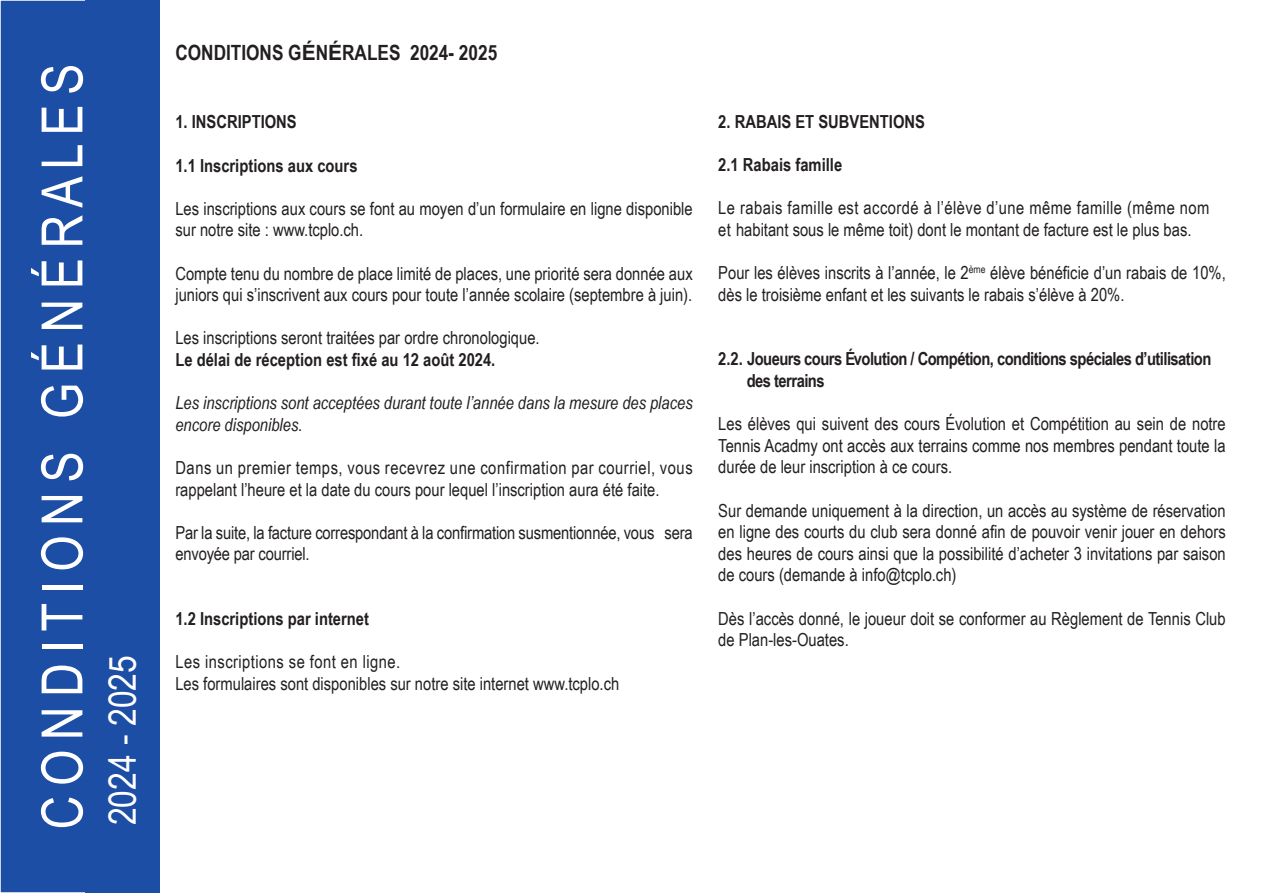
<style>
.page{position:relative;width:1263px;height:893px;background:#fff}
.page>*{position:absolute;margin:0;border:0;box-sizing:border-box;transform-origin:0 0}
.t1{font:57px "Arial Narrow";color:#fff}
.t2{font:37.5px "Arial Narrow";color:#fff;scale:1.04 1}
.t3{font:700 21px "Arial Narrow";color:#231f20}
.t4{font:18px/21.6px "Arial Narrow";color:#231f20}
.t5{font:700 18px "Arial Narrow";color:#231f20}
.t6{font:18px "Arial Narrow";letter-spacing:.025em;color:#231f20}
.t7{font:italic 18px/21.6px "Arial Narrow";color:#231f20}
.t8{font:700 18px "Arial Narrow";letter-spacing:-.03em;color:#231f20}
.t9{font:18px "Arial Narrow";letter-spacing:.03em;color:#231f20}
.s1{font-family:"Arial"}
</style>
<div class="page">
<div style="left:0;top:0;width:123px;height:893px;background:#1d4ea5"></div>
<div style="left:0;top:0;width:124px;height:893px;border:2px solid #fff"></div>
<div style="left:85px;top:0;width:74px;height:893px;background:#1d4ea5"></div>
<p class="t1" style="left:21px;top:829px;width:767px;rotate:-90deg">C O N D I T I O N S G É N É R A L E S</p>
<p class="t2" style="left:95px;top:825px;width:165px;rotate:-90deg">2024 - 2025</p>
<p class="t3" style="left:175px;top:37px;width:323px">CONDITIONS G<span class="s1">É</span>N<span class="s1">É</span>RALES 2024- 2025</p>
<p class="t5" style="left:175px;top:108px;width:123px">1. INSCRIPTIONS</p>
<p class="t5" style="left:175px;top:152px;width:184px">1.1 Inscriptions aux cours</p>
<p class="t4" style="left:175px;top:197px;width:519px">Les inscriptions aux cours se font au moyen d’un formulaire en ligne disponible sur notre site : www.tcplo.ch.</p>
<p class="t4" style="left:175px;top:262px;width:519px">Compte tenu du nombre de place limité de places, une priorité sera donnée aux juniors qui s’inscrivent aux cours pour toute l’année scolaire (septembre à juin).</p>
<p class="t4" style="left:175px;top:326px;width:366px">Les inscriptions seront traitées par ordre chronologique.</p>
<p class="t5" style="left:175px;top:346px;width:321px">Le délai de réception est fixé au 12 août 2024.</p>
<p class="t7" style="left:175px;top:392px;width:519px">Les inscriptions sont acceptées durant toute l’année dans la mesure des places encore disponibles.</p>
<p class="t9" style="left:175px;top:454px;width:519px">Dans un premier temps, vous recevrez une confirmation par courriel, vous</p>
<p class="t4" style="left:175px;top:478px;width:486px">rappelant l’heure et la date du cours pour lequel l’inscription aura été faite.</p>
<p class="t4" style="left:175px;top:521px;width:519px">Par la suite, la facture correspondant à la confirmation susmentionnée, vous sera envoyée par courriel.</p>
<p class="t5" style="left:175px;top:605px;width:195px">1.2 Inscriptions par internet</p>
<p class="t6" style="left:175px;top:649px;width:226px">Les inscriptions se font en ligne.</p>
<p class="t4" style="left:175px;top:672px;width:445px">Les formulaires sont disponibles sur notre site internet www.tcplo.ch</p>
<p class="t5" style="left:718px;top:108px;width:208px">2. RABAIS ET SUBVENTIONS</p>
<p class="t5" style="left:718px;top:151px;width:125px">2.1 Rabais famille</p>
<p class="t6" style="left:718px;top:195px;width:493px">Le rabais famille est accordé à l’élève d’une même famille (même nom</p>
<p class="t4" style="left:718px;top:218px;width:475px">et habitant sous le même toit) dont le montant de facture est le plus bas.</p>
<p class="t4" style="left:718px;top:261px;width:509px">Pour les élèves inscrits à l’année, le 2<sup>ème</sup> élève bénéficie d’un rabais de 10%, dès le troisième enfant et les suivants le rabais s’élève à 20%.</p>
<p class="t8" style="left:718px;top:345px;width:495px">2.2. Joueurs cours Évolution / Compétion, conditions spéciales d’utilisation</p>
<p class="t8" style="left:747px;top:367px;width:79px">des terrains</p>
<p class="t4" style="left:718px;top:412px;width:509px;text-align:justify">Les élèves qui suivent des cours Évolution et Compétition au sein de notre Tennis Acadmy ont accès aux terrains comme nos membres pendant toute la durée de leur inscription à ce cours.</p>
<p class="t4" style="left:718px;top:499px;width:509px;text-align:justify">Sur demande uniquement à la direction, un accès au système de réservation en ligne des courts du club sera donné afin de pouvoir venir jouer en dehors des heures de cours ainsi que la possibilité d’acheter 3 invitations par saison de cours (demande à info@tcplo.ch)</p>
<p class="t4" style="left:718px;top:607px;width:509px">Dès l’accès donné, le joueur doit se conformer au Règlement de Tennis Club de Plan-les-Ouates.</p>
</div>
